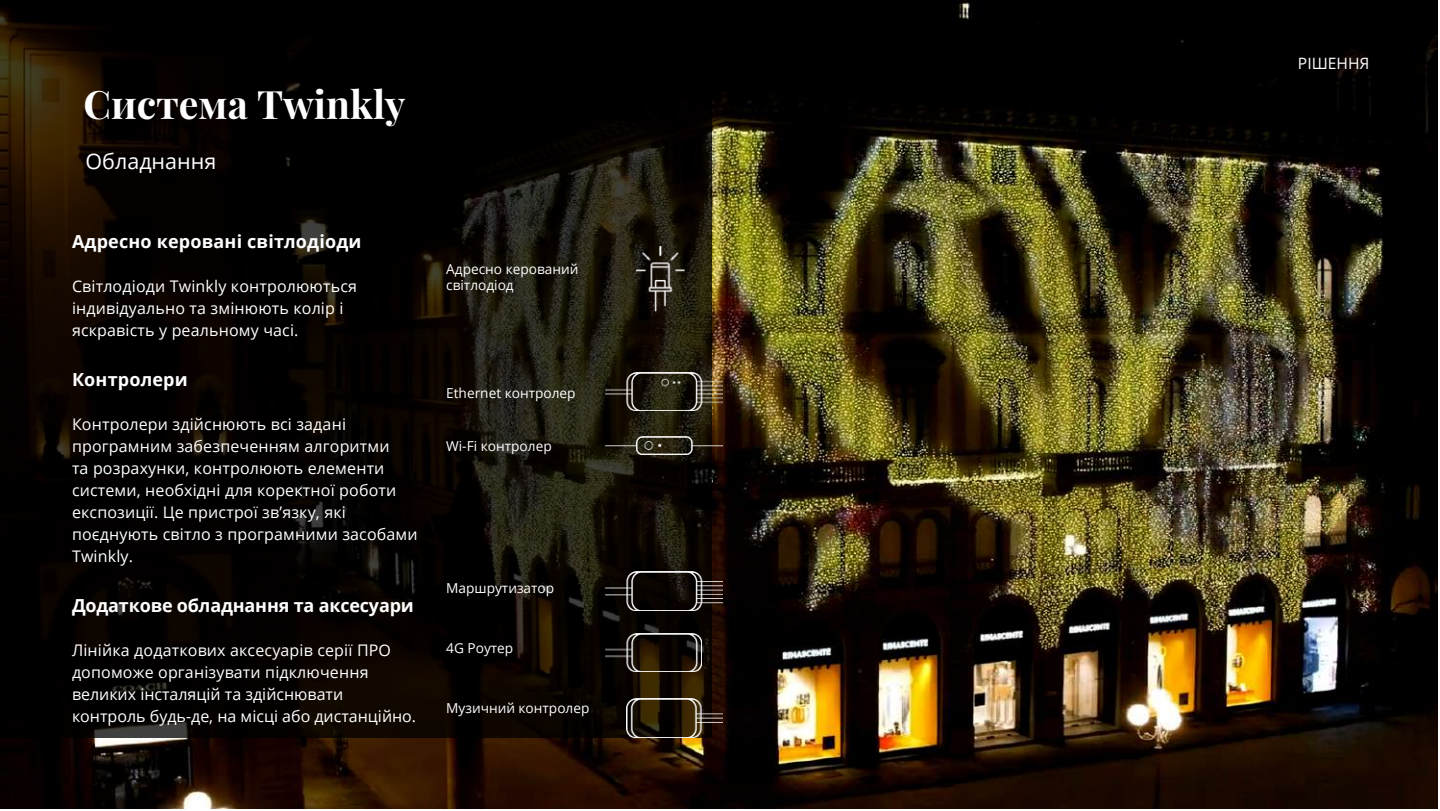
<style>
.page{position:relative;width:1440px;height:811px;background:#fff}
.page>*{position:absolute;margin:0;border:0;box-sizing:border-box;transform-origin:0 0}
.t1{font:700 39px "Playfair Display";color:#fff}
.t2{font:21.4px "Open Sans";color:#fff}
.t3{font:700 18px "Open Sans";letter-spacing:.01em;color:#fff}
.t4{font:700 18px "Open Sans";letter-spacing:-.01em;color:#fff}
.t5{font:16px/22px "Open Sans";letter-spacing:.01em;color:#fff}
.t6{font:15.6px "Open Sans";color:#fff}
.t7{font:13.6px/16.4px "Open Sans";color:#fff}
</style>
<div class="page">
<img style="left:0;top:0;width:1438px;height:809px">
<svg style="left:0;top:1px;width:711px;height:737px;background:#0e0a05"></svg>
<div style="left:65px;top:218px;width:370px;height:540px;background:#000"></div>
<svg style="left:637px;top:241px;width:49px;height:64px"></svg>
<svg style="left:605px;top:441px;width:114px;height:18px"></svg>
<svg style="left:625px;top:693px;width:94px;height:38px"></svg>
<svg style="left:445px;top:264px;width:160px;height:18px;background:#1a170d"></svg>
<svg style="left:445px;top:388px;width:160px;height:18px;background:#211e14"></svg>
<svg style="left:445px;top:441px;width:160px;height:18px;background:#14100a"></svg>
<svg style="left:445px;top:583px;width:160px;height:18px;background:#0a0805"></svg>
<svg style="left:445px;top:643px;width:160px;height:18px;background:#090501"></svg>
<div style="left:445px;top:703px;width:160px;height:18px;background:#0a0300"></div>
<div style="left:1275px;top:45px;width:148px;height:54px;background:#000"></div>
<div style="left:65px;top:69px;width:397px;height:81px;background:#000"></div>
<img style="left:635px;top:245px;width:50px;height:66px">
<img style="left:627px;top:698px;width:96px;height:39px">
<img style="left:608px;top:411px;width:115px;height:13px">
<img style="left:608px;top:610px;width:115px;height:9px">
<img style="left:606px;top:372px;width:117px;height:39px">
<img style="left:606px;top:436px;width:117px;height:18px">
<img style="left:606px;top:572px;width:117px;height:38px">
<img style="left:606px;top:633px;width:96px;height:39px">
<h1 class="t1" style="left:84px;top:80px;width:323px">Система Twinkly</h1>
<h2 class="t2" style="left:86px;top:147px;width:132px">Обладнання</h2>
<p class="t3" style="left:72px;top:228px;width:291px">Адресно керовані світлодіоди</p>
<p class="t5" style="left:72px;top:274px;width:287px">Світлодіоди Twinkly контролюються індивідуально та змінюють колір і яскравість у реальному часі.</p>
<p class="t3" style="left:72px;top:366px;width:117px">Контролери</p>
<p class="t5" style="left:72px;top:412px;width:347px">Контролери здійснюють всі задані програмним забезпеченням алгоритми<br>та розрахунки, контролюють елементи системи, необхідні для коректної роботи експозиції. Це пристрої зв’язку, які поєднують світло з програмними засобами Twinkly.</p>
<p class="t4" style="left:72px;top:592px;width:343px">Додаткове обладнання та аксесуари</p>
<p class="t5" style="left:72px;top:638px;width:346px">Лінійка додаткових аксесуарів серії ПРО допоможе організувати підключення великих інсталяцій та здійснювати контроль будь-де, на місці або дистанційно.</p>
<p class="t7" style="left:446px;top:260px;width:134px">Адресно керований світлодіод</p>
<p class="t7" style="left:446px;top:384px;width:131px">Ethernet контролер</p>
<p class="t7" style="left:446px;top:437px;width:107px">Wi-Fi контролер</p>
<p class="t7" style="left:446px;top:579px;width:110px">Маршрутизатор</p>
<p class="t7" style="left:446px;top:639px;width:69px">4G Роутер</p>
<p class="t7" style="left:446px;top:699px;width:145px">Музичний контролер</p>
<p class="t6" style="left:1298px;top:53px;width:73px">РІШЕННЯ</p>
</div>
